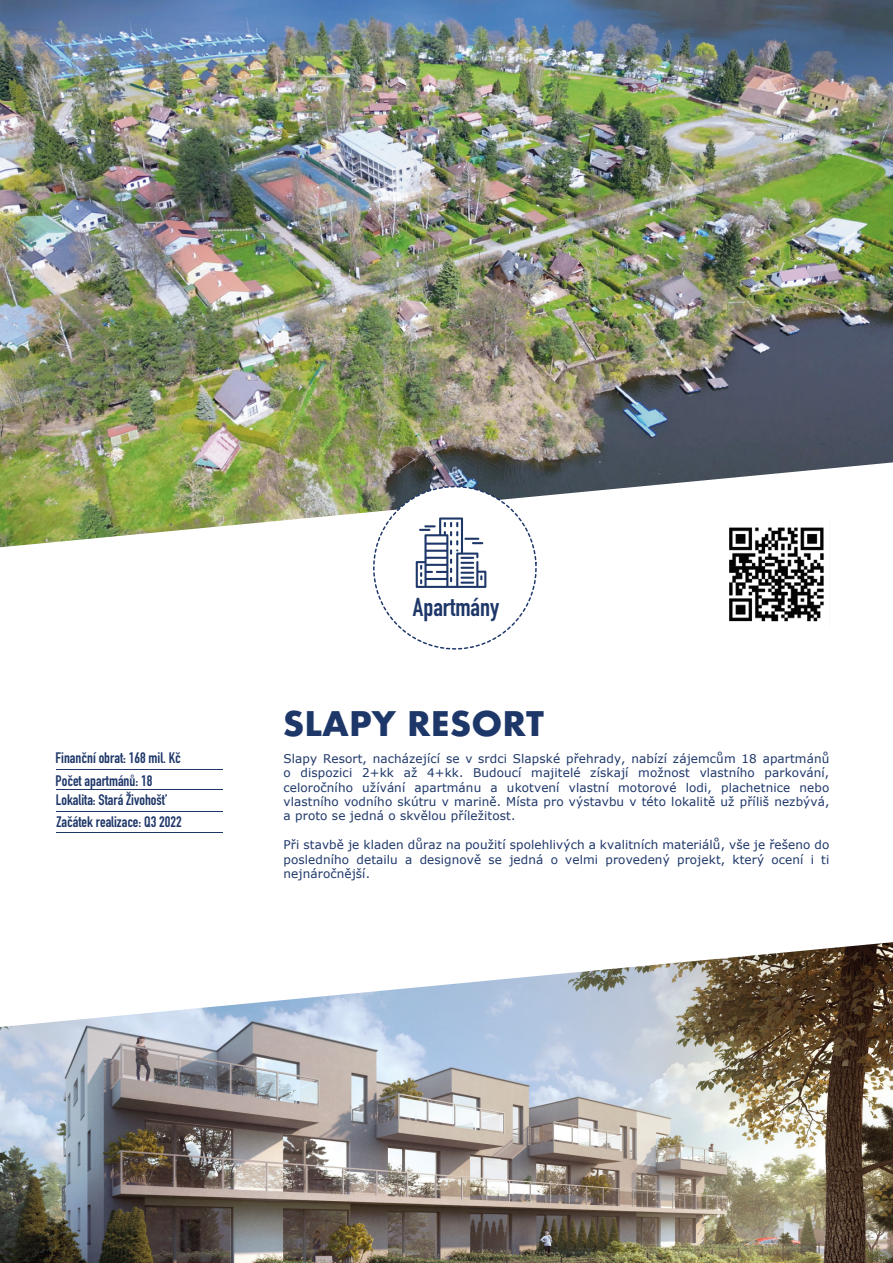
<style>
.page{position:relative;width:893px;height:1263px;background:#fff}
.page>*{position:absolute;margin:0;border:0;box-sizing:border-box;transform-origin:0 0}
.t1{font:700 33px "Futura";color:#1e3769}
.t2{font:700 25.5px "DIN Condensed";color:#1e3769}
.t3{font:700 15px/22.5px "DIN Condensed";color:#1e3769}
.t4{font:12px/14.4px "Verdana";letter-spacing:.01em;color:#1e3769;text-align:justify}
</style>
<div class="page">
<img style="left:0;top:0;width:893px;height:462px">
<img style="left:0;top:1027px;width:893px;height:236px">
<svg style="left:1px;top:811px;width:892px;height:216px"></svg>
<img style="left:0;top:462px;width:893px;height:86px">
<hr style="left:56px;top:769px;width:166px;height:1px;background:#1e3769">
<hr style="left:56px;top:789px;width:166px;height:1px;background:#1e3769">
<hr style="left:56px;top:811px;width:166px;height:1px;background:#1e3769">
<hr style="left:57px;top:832px;width:166px;height:1px;background:#1e3769">
<svg style="left:370px;top:482px;width:169px;height:168px"></svg>
<img style="left:724px;top:521px;width:105px;height:101px">
<p class="t3" style="left:56px;top:746px;width:127px">Finanční obrat: 168 mil. Kč<br>Počet apartmánů: 18</p>
<p class="t3" style="left:56px;top:788px;width:127px">Lokalita: Stará Živohošť<br>Začátek realizace: Q3 2022</p>
<h2 class="t2" style="left:413px;top:590px;width:88px">Apartmány</h2>
<h1 class="t1" style="left:283px;top:700px;width:263px">SLAPY RESORT</h1>
<p class="t4" style="left:284px;top:751px;width:547px">Slapy Resort, nacházející se v srdci Slapské přehrady, nabízí zájemcům 18 apartmánů o dispozici 2+kk až 4+kk. Budoucí majitelé získají možnost vlastního parkování, celoročního užívání apartmánu a ukotvení vlastní motorové lodi, plachetnice nebo vlastního vodního skútru v marině. Místa pro výstavbu v této lokalitě už příliš nezbývá, a proto se jedná o skvělou příležitost.</p>
<p class="t4" style="left:284px;top:838px;width:547px">Při stavbě je kladen důraz na použití spolehlivých a kvalitních materiálů, vše je řešeno do posledního detailu a designově se jedná o velmi provedený projekt, který ocení i ti nejnáročnější.</p>
</div>
